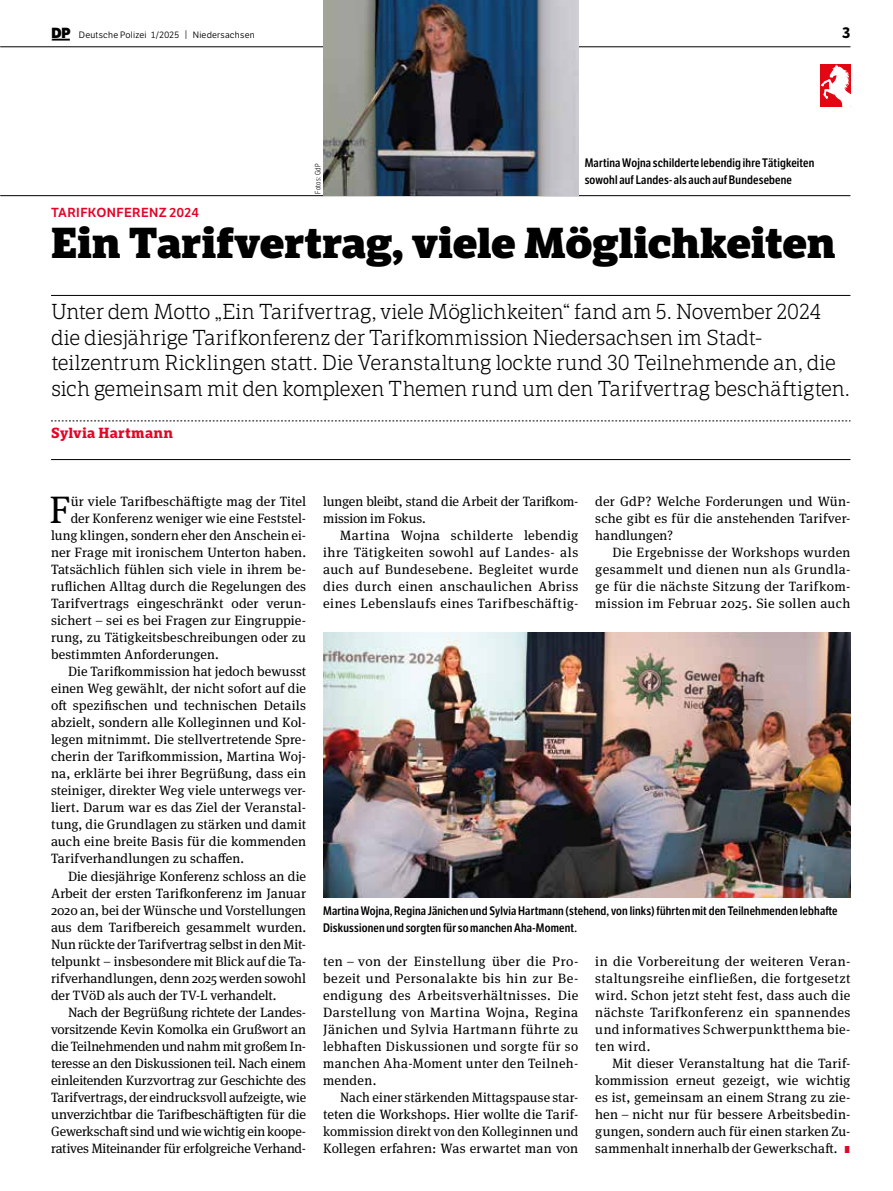
<style>
.page{position:relative;width:893px;height:1191px;background:#fff}
.page>*{position:absolute;margin:0;border:0;box-sizing:border-box;transform-origin:0 0}
.t1{font:800 42px "LFT Etica Sheriff";letter-spacing:-.01em;color:#000}
.t2{font:38.25px "Meta Serif Pro";color:#000}
.t3{font:300 21px/25.5px "LFT Etica Sheriff";letter-spacing:-.03em;color:#000}
.t4{font:700 15px "LFT Etica";color:#000}
.t5{font:700 14.25px "LFT Etica Sheriff";letter-spacing:.015em;color:#e40428}
.t6{font:13.5px/17px "Meta Serif Pro";letter-spacing:.005em;color:#000;text-align:justify}
.t7{font:13.5px/17px "Meta Serif Pro";letter-spacing:-.015em;color:#000}
.t8{font:12.75px "LFT Etica SB";letter-spacing:.025em;color:#e40428}
.t9{font:600 12px/17px "LFT Etica Condensed";letter-spacing:.015em;color:#000}
.t10{font:9px "LFT Etica Bk";letter-spacing:.025em;color:#000}
.t11{font:300 7.5px "LFT Etica Condensed";letter-spacing:.02em;color:#000}
.s1{font-family:"LFT Etica XB";font-size:14.25px}
.s2{font-size:9.3px}
.s3{font-family:"LFT Etica XB";font-size:9.75px;color:#e40428}
</style>
<div class="page">
<hr style="left:0;top:47px;width:850px;height:1px;background:#000">
<svg style="left:52px;top:39px;width:18px;height:2px"></svg>
<div style="left:820px;top:64px;width:30px;height:42px;background:#e30613"></div>
<svg style="left:821px;top:65px;width:29px;height:41px"></svg>
<hr style="left:0;top:195px;width:850px;height:1px;background:#000">
<hr style="left:51px;top:295px;width:799px;height:1px;background:#000">
<svg style="left:51px;top:420px;width:799px;height:1px"></svg>
<hr style="left:51px;top:459px;width:799px;height:1px;background:#000">
<img style="left:323px;top:632px;width:527px;height:265px">
<img style="left:323px;top:0;width:255px;height:196px">
<p class="t10" style="left:52px;top:29px;width:205px"><span class="s1">DP</span> Deutsche Polizei 1/2025 <span class="s2">|</span> Niedersachsen</p>
<p class="t4" style="left:842px;top:23px;width:10px">3</p>
<p class="t11" style="left:314px;top:193px;width:31px;rotate:-90deg">Fotos: GdP</p>
<p class="t9" style="left:585px;top:155px;width:231px">Martina Wojna schilderte lebendig ihre Tätigkeiten sowohl auf Landes- als auch auf Bundesebene</p>
<p class="t8" style="left:51px;top:205px;width:150px">TARIFKONFERENZ 2024</p>
<h1 class="t1" style="left:51px;top:217px;width:786px">Ein Tarifvertrag, viele Möglichkeiten</h1>
<p class="t3" style="left:51px;top:299px;width:800px">Unter dem Motto „Ein Tarifvertrag, viele Möglichkeiten“ fand am 5. November 2024 die diesjährige Tarifkonferenz der Tarifkommission Niedersachsen im Stadt&shy;teilzentrum Ricklingen statt. Die Veranstaltung lockte rund 30 Teilnehmende an, die sich gemeinsam mit den komplexen Themen rund um den Tarifvertrag beschäftigten.</p>
<p class="t5" style="left:51px;top:424px;width:123px">Sylvia Hartmann</p>
<h2 class="t2" style="left:50px;top:482px;width:23px">F</h2>
<p class="t6" style="left:71px;top:492px;width:237px">ür viele Tarifbeschäftigte mag der Titel</p>
<p class="t6" style="left:71px;top:509px;width:237px">der Konferenz weniger wie eine Feststel-</p>
<p class="t6" style="left:51px;top:526px;width:257px">lung klingen, sondern eher den Anschein ei-</p>
<p class="t6" style="left:51px;top:543px;width:257px">ner Frage mit ironischem Unterton haben.</p>
<p class="t6" style="left:51px;top:560px;width:257px">Tatsächlich fühlen sich viele in ihrem be-</p>
<p class="t6" style="left:51px;top:577px;width:257px">ruflichen Alltag durch die Regelungen des</p>
<p class="t6" style="left:51px;top:594px;width:257px">Tarifvertrags eingeschränkt oder verun-</p>
<p class="t6" style="left:51px;top:611px;width:257px">sichert – sei es bei Fragen zur Eingruppie-</p>
<p class="t6" style="left:51px;top:628px;width:257px">rung, zu Tätigkeitsbeschreibungen oder zu</p>
<p class="t6" style="left:51px;top:645px;width:169px">bestimmten Anforderungen.</p>
<p class="t6" style="left:68px;top:662px;width:240px">Die Tarifkommission hat jedoch bewusst</p>
<p class="t6" style="left:51px;top:679px;width:257px">einen Weg gewählt, der nicht sofort auf die</p>
<p class="t6" style="left:51px;top:696px;width:257px">oft spezifischen und technischen Details</p>
<p class="t6" style="left:51px;top:713px;width:257px">abzielt, sondern alle Kolleginnen und Kol-</p>
<p class="t6" style="left:51px;top:730px;width:257px">legen mitnimmt. Die stellvertretende Spre-</p>
<p class="t6" style="left:51px;top:747px;width:257px">cherin der Tarifkommission, Martina Woj-</p>
<p class="t6" style="left:51px;top:764px;width:257px">na, erklärte bei ihrer Begrüßung, dass ein</p>
<p class="t6" style="left:51px;top:781px;width:257px">steiniger, direkter Weg viele unterwegs ver-</p>
<p class="t6" style="left:51px;top:798px;width:257px">liert. Darum war es das Ziel der Veranstal-</p>
<p class="t6" style="left:51px;top:815px;width:257px">tung, die Grundlagen zu stärken und damit</p>
<p class="t6" style="left:51px;top:832px;width:257px">auch eine breite Basis für die kommenden</p>
<p class="t6" style="left:51px;top:849px;width:194px">Tarifverhandlungen zu schaffen.</p>
<p class="t6" style="left:68px;top:866px;width:240px">Die diesjährige Konferenz schloss an die</p>
<p class="t6" style="left:51px;top:883px;width:257px">Arbeit der ersten Tarifkonferenz im Januar</p>
<p class="t6" style="left:51px;top:900px;width:257px">2020 an, bei der Wünsche und Vorstellungen</p>
<p class="t6" style="left:51px;top:917px;width:257px">aus dem Tarifbereich gesammelt wurden.</p>
<p class="t6" style="left:51px;top:934px;width:257px">Nun rückte der Tarifvertrag selbst in den Mit-</p>
<p class="t6" style="left:51px;top:951px;width:257px">telpunkt – insbesondere mit Blick auf die Ta-</p>
<p class="t6" style="left:51px;top:968px;width:257px">rifverhandlungen, denn 2025 werden sowohl</p>
<p class="t6" style="left:51px;top:985px;width:227px">der TVöD als auch der TV-L verhandelt.</p>
<p class="t7" style="left:68px;top:1002px;width:240px">Nach der Begrüßung richtete der Landes-</p>
<p class="t7" style="left:51px;top:1019px;width:257px">vorsitzende Kevin Komolka ein Grußwort an</p>
<p class="t6" style="left:51px;top:1036px;width:257px">die Teilnehmenden und nahm mit großem In-</p>
<p class="t6" style="left:51px;top:1053px;width:257px">teresse an den Diskussionen teil. Nach einem</p>
<p class="t6" style="left:51px;top:1070px;width:257px">einleitenden Kurzvortrag zur Geschichte des</p>
<p class="t6" style="left:51px;top:1087px;width:257px">Tarifvertrags, der eindrucksvoll aufzeigte, wie</p>
<p class="t6" style="left:51px;top:1104px;width:257px">unverzichtbar die Tarifbeschäftigten für die</p>
<p class="t6" style="left:51px;top:1121px;width:257px">Gewerkschaft sind und wie wichtig ein koope-</p>
<p class="t7" style="left:51px;top:1138px;width:257px">ratives Miteinander für erfolgreiche Verhand-</p>
<p class="t7" style="left:323px;top:492px;width:257px">lungen bleibt, stand die Arbeit der Tarifkom&shy;mission im Fokus.</p>
<p class="t6" style="left:323px;top:526px;width:257px;text-indent:17px">Martina Wojna schilderte lebendig ihre Tätigkeiten sowohl auf Landes- als auch auf Bundesebene. Begleitet wurde dies durch einen anschaulichen Abriss eines Lebenslaufs eines Tarifbeschäftig-</p>
<p class="t6" style="left:595px;top:492px;width:257px">der GdP? Welche Forderungen und Wün&shy;sche gibt es für die anstehenden Tarifver&shy;handlungen?</p>
<p class="t6" style="left:595px;top:543px;width:257px;text-indent:17px">Die Ergebnisse der Workshops wurden gesammelt und dienen nun als Grundla&shy;ge für die nächste Sitzung der Tarifkom&shy;mission im Februar 2025. Sie sollen auch</p>
<p class="t9" style="left:323px;top:902px;width:516px">Martina Wojna, Regina Jänichen und Sylvia Hartmann (stehend, von links) führten mit den Teilnehmenden lebhafte<br>Diskussionen und sorgten für so manchen Aha-Moment.</p>
<p class="t6" style="left:323px;top:951px;width:257px">ten – von der Einstellung über die Pro&shy;bezeit und Personalakte bis hin zur Be&shy;endigung des Arbeitsverhältnisses. Die Darstellung von Martina Wojna, Regina Jänichen und Sylvia Hartmann führte zu lebhaften Diskussionen und sorgte für so manchen Aha-Moment unter den Teilneh&shy;menden.</p>
<p class="t6" style="left:323px;top:1087px;width:257px;text-indent:17px">Nach einer stärkenden Mittagspause star&shy;teten die Workshops. Hier wollte die Tarif&shy;kommission direkt von den Kolleginnen und Kollegen erfahren: Was erwartet man von</p>
<p class="t6" style="left:595px;top:951px;width:257px">in die Vorbereitung der weiteren Veran&shy;staltungsreihe einfließen, die fortgesetzt wird. Schon jetzt steht fest, dass auch die nächste Tarifkonferenz ein spannendes und informatives Schwerpunktthema bie&shy;ten wird.</p>
<p class="t6" style="left:595px;top:1053px;width:257px;text-indent:17px">Mit dieser Veranstaltung hat die Tarif&shy;kommission erneut gezeigt, wie wichtig es ist, gemeinsam an einem Strang zu zie&shy;hen – nicht nur für bessere Arbeitsbedin&shy;gungen, sondern auch für einen starken Zu&shy;sammenhalt innerhalb der Gewerkschaft. <span class="s3">I</span></p>
</div>
